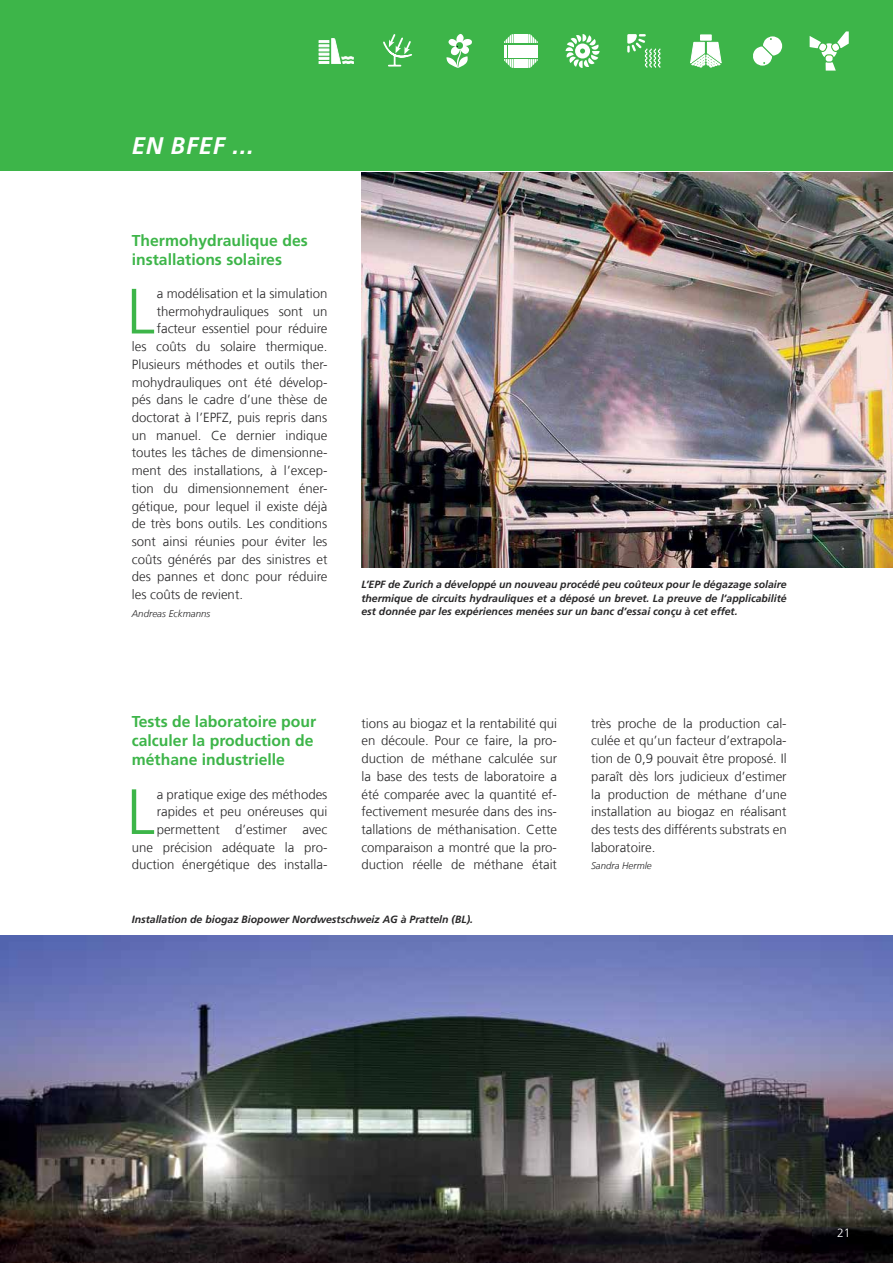
<style>
.page{position:relative;width:893px;height:1263px;background:#fff}
.page>*{position:absolute;margin:0;border:0;box-sizing:border-box;transform-origin:0 0}
.t1{font:300 63.9px "Frutiger LT Com";color:#3db549}
.t2{font:italic 700 24px "Frutiger LT Com";color:#fff}
.t3{font:700 15.75px/18.9px "Frutiger LT Com";color:#3db549}
.t4{font:300 13.2px/17.7px "Frutiger LT Com";color:#292829;text-align:justify}
.t5{font:300 12px "Frutiger LT Com";color:#fff}
.t6{font:italic 700 10.5px/13.5px "Frutiger LT Com";color:#292829;text-align:justify}
.t7{font:italic 300 9.75px "Frutiger LT Com";color:#292829}
</style>
<div class="page">
<img style="left:0;top:935px;width:893px;height:328px">
<div style="left:0;top:0;width:893px;height:170px;background:#3db549"></div>
<svg style="left:383px;top:34px;width:29px;height:33px"></svg>
<svg style="left:627px;top:34px;width:34px;height:34px"></svg>
<svg style="left:319px;top:38px;width:35px;height:26px"></svg>
<svg style="left:566px;top:34px;width:34px;height:34px"></svg>
<svg style="left:753px;top:36px;width:29px;height:30px"></svg>
<svg style="left:504px;top:34px;width:34px;height:34px"></svg>
<svg style="left:810px;top:31px;width:39px;height:40px"></svg>
<svg style="left:700px;top:35px;width:12px;height:6px"></svg>
<svg style="left:690px;top:42px;width:32px;height:25px"></svg>
<svg style="left:446px;top:34px;width:26px;height:34px"></svg>
<img style="left:361px;top:172px;width:532px;height:396px">
<h2 class="t2" style="left:132px;top:131px;width:124px">EN BFEF ...</h2>
<p class="t3" style="left:132px;top:231px;width:177px">Thermohydraulique des installations solaires</p>
<h1 class="t1" style="left:127px;top:274px;width:30px">L</h1>
<p class="t4" style="left:157px;top:285px;width:172px">a modélisation et la simulation</p>
<p class="t4" style="left:157px;top:302px;width:172px">thermohydrauliques sont un</p>
<p class="t4" style="left:157px;top:320px;width:172px">facteur essentiel pour réduire</p>
<p class="t4" style="left:132px;top:338px;width:197px">les coûts du solaire thermique.</p>
<p class="t4" style="left:132px;top:356px;width:197px">Plusieurs méthodes et outils ther-</p>
<p class="t4" style="left:132px;top:373px;width:197px">mohydrauliques ont été dévelop-</p>
<p class="t4" style="left:132px;top:391px;width:197px">pés dans le cadre d’une thèse de</p>
<p class="t4" style="left:132px;top:409px;width:197px">doctorat à l’EPFZ, puis repris dans</p>
<p class="t4" style="left:132px;top:426px;width:197px">un manuel. Ce dernier indique</p>
<p class="t4" style="left:132px;top:444px;width:197px">toutes les tâches de dimensionne-</p>
<p class="t4" style="left:132px;top:462px;width:197px">ment des installations, à l’excep-</p>
<p class="t4" style="left:132px;top:479px;width:197px">tion du dimensionnement éner-</p>
<p class="t4" style="left:132px;top:497px;width:197px">gétique, pour lequel il existe déjà</p>
<p class="t4" style="left:132px;top:515px;width:197px">de très bons outils. Les conditions</p>
<p class="t4" style="left:132px;top:533px;width:197px">sont ainsi réunies pour éviter les</p>
<p class="t4" style="left:132px;top:550px;width:197px">coûts générés par des sinistres et</p>
<p class="t4" style="left:132px;top:568px;width:197px">des pannes et donc pour réduire</p>
<p class="t4" style="left:132px;top:586px;width:113px">les coûts de revient.</p>
<p class="t7" style="left:132px;top:607px;width:80px">Andreas Eckmanns</p>
<p class="t6" style="left:361px;top:578px;width:427px">L’EPF de Zurich a développé un nouveau procédé peu coûteux pour le dégazage solaire thermique de circuits hydrauliques et a déposé un brevet. La preuve de l’applicabilité est donnée par les expériences menées sur un banc d’essai conçu à cet effet.</p>
<p class="t3" style="left:132px;top:712px;width:186px">Tests de laboratoire pour calculer la production de méthane industrielle</p>
<h1 class="t1" style="left:127px;top:775px;width:30px">L</h1>
<p class="t4" style="left:132px;top:785px;width:197px;text-align:right">a pratique exige des méthodes rapides et peu onéreuses qui permettent d’estimer avec<br>une précision adéquate la pro&shy;duction énergétique des installa-</p>
<p class="t4" style="left:361px;top:714px;width:197px">tions au biogaz et la rentabilité qui en découle. Pour ce faire, la pro&shy;duction de méthane calculée sur la base des tests de laboratoire a été comparée avec la quantité ef&shy;fectivement mesurée dans des ins&shy;tallations de méthanisation. Cette comparaison a montré que la pro&shy;duction réelle de méthane était</p>
<p class="t4" style="left:591px;top:714px;width:197px">très proche de la production cal&shy;culée et qu’un facteur d’extrapola&shy;tion de 0,9 pouvait être proposé. Il paraît dès lors judicieux d’estimer la production de méthane d’une installation au biogaz en réalisant des tests des différents substrats en laboratoire.</p>
<p class="t7" style="left:591px;top:860px;width:62px">Sandra Hermle</p>
<p class="t6" style="left:132px;top:912px;width:343px">Installation de biogaz Biopower Nordwestschweiz AG à Pratteln (BL).</p>
<p class="t5" style="left:837px;top:1226px;width:15px">21</p>
</div>
